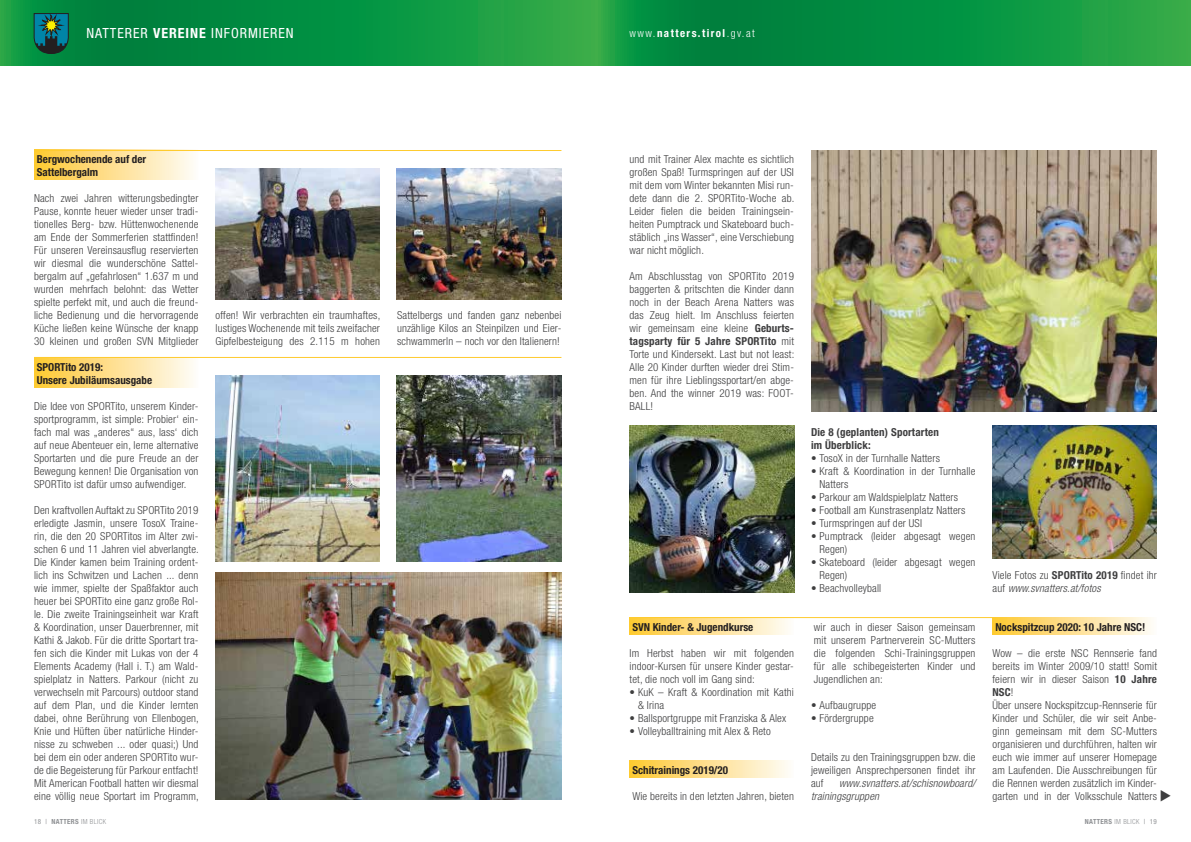
<style>
.page{position:relative;width:1191px;height:842px;background:#fff}
.page>*{position:absolute;margin:0;border:0;box-sizing:border-box;transform-origin:0 0}
.t1{font:condensed 14px "Helvetica Neue";letter-spacing:.07em;color:#fff}
.t2{font:300 condensed 11px/13px "Helvetica Neue";letter-spacing:.015em;color:#3e3e3f;text-align:justify}
.t3{font:700 condensed 11px/13px "Helvetica Neue";color:#231f20}
.t4{font:italic 300 condensed 11px/13px "Helvetica Neue";letter-spacing:.015em;color:#3e3e3f}
.t5{font:700 condensed 11px/13px "Helvetica Neue";letter-spacing:.015em;color:#3e3e3f}
.t6{font:700 condensed 11px "Helvetica Neue";letter-spacing:.13em;color:#fff}
.t7{font:700 condensed 7px "Helvetica Neue";letter-spacing:.05em;color:#8f9194}
.s1{font-weight:700}
.s2{font-weight:300}
.s3{font-style:italic}
.s4{font-weight:400}
</style>
<div class="page">
<svg style="left:0;top:0;width:595px;height:65px;background:#0d9342"></svg>
<svg style="left:595px;top:0;width:596px;height:65px;background:#0c9342"></svg>
<svg style="left:34px;top:13px;width:35px;height:41px"></svg>
<div style="left:34px;top:150px;width:164px;height:30px;background:linear-gradient(to right,#fec832,#fefbf7)"></div>
<hr style="left:34px;top:150px;width:527px;height:1px;background:#fecb2f">
<img style="left:397px;top:169px;width:164px;height:130px">
<div style="left:34px;top:358px;width:164px;height:30px;background:linear-gradient(to right,#fec832,#fefbf7)"></div>
<hr style="left:34px;top:357px;width:527px;height:1px;background:#fecb2f">
<img style="left:215px;top:169px;width:165px;height:130px">
<img style="left:215px;top:376px;width:165px;height:185px">
<img style="left:397px;top:376px;width:164px;height:185px">
<img style="left:629px;top:425px;width:165px;height:167px">
<img style="left:215px;top:573px;width:346px;height:226px">
<img style="left:992px;top:425px;width:165px;height:133px">
<img style="left:811px;top:150px;width:346px;height:261px">
<div style="left:629px;top:618px;width:165px;height:17px;background:linear-gradient(to right,#fec831,#fefbf9)"></div>
<div style="left:629px;top:761px;width:165px;height:17px;background:linear-gradient(to right,#fec831,#fefbf9)"></div>
<hr style="left:629px;top:617px;width:528px;height:1px;background:#fecb2f">
<div style="left:992px;top:618px;width:165px;height:17px;background:linear-gradient(to right,#fec831,#fefbf9)"></div>
<p class="t1" style="left:86px;top:25px;width:209px">NATTERER <span class="s1">VEREINE</span> INFORMIEREN</p>
<p class="t3" style="left:37px;top:152px;width:111px">Bergwochenende auf der<br>Sattelbergalm</p>
<p class="t2" style="left:34px;top:191px;width:166px">Nach zwei Jahren witterungsbedingter Pause, konnte heuer wieder unser tradi&shy;tionelles Berg- bzw. Hüttenwochenende am Ende der Sommerferien stattfinden!<br>Für unseren Vereinsausflug reservierten wir diesmal die wunderschöne Sattel&shy;bergalm auf „gefahrlosen“ 1.637 m und wurden mehrfach belohnt: das Wetter spielte perfekt mit, und auch die freund&shy;liche Bedienung und die hervorragende Küche ließen keine Wünsche der knapp 30 kleinen und großen SVN Mitglieder</p>
<p class="t3" style="left:37px;top:360px;width:117px">SPORTito 2019:<br>Unsere Jubiläumsausgabe</p>
<p class="t2" style="left:34px;top:399px;width:166px">Die Idee von SPORTito, unserem Kinder&shy;sportprogramm, ist simple: Probier‘ ein&shy;fach mal was „anderes“ aus, lass‘ dich auf neue Abenteuer ein, lerne alternative Sportarten und die pure Freude an der Bewegung kennen! Die Organisation von SPORTito ist dafür umso aufwendiger.</p>
<p class="t2" style="left:34px;top:503px;width:166px">Den kraftvollen Auftakt zu SPORTito 2019 erledigte Jasmin, unsere TosoX Traine&shy;rin, die den 20 SPORTitos im Alter zwi&shy;schen 6 und 11 Jahren viel abverlangte.<br>Die Kinder kamen beim Training ordent&shy;lich ins Schwitzen und Lachen ... denn wie immer, spielte der Spaßfaktor auch heuer bei SPORTito eine ganz große Rol&shy;le. Die zweite Trainingseinheit war Kraft &amp; Koordination, unser Dauerbrenner, mit Kathi &amp; Jakob. Für die dritte Sportart tra&shy;fen sich die Kinder mit Lukas von der 4<br>Elements Academy (Hall i. T.) am Wald&shy;spielplatz in Natters. Parkour (nicht zu verwechseln mit Parcours) outdoor stand auf dem Plan, und die Kinder lernten dabei, ohne Berührung von Ellenbogen, Knie und Hüften über natürliche Hinder&shy;nisse zu schweben ... oder quasi;) Und bei dem ein oder anderen SPORTito wur&shy;de die Begeisterung für Parkour entfacht!<br>Mit American Football hatten wir diesmal eine völlig neue Sportart im Programm,</p>
<p class="t2" style="left:215px;top:308px;width:166px">offen! Wir verbrachten ein traumhaftes, lustiges Wochenende mit teils zweifacher Gipfelbesteigung des 2.115 m hohen</p>
<p class="t2" style="left:397px;top:308px;width:166px">Sattelbergs und fanden ganz nebenbei unzählige Kilos an Steinpilzen und Eier&shy;schwammerln – noch vor den Italienern!</p>
<p class="t6" style="left:629px;top:26px;width:127px"><span class="s2">www.</span>natters.tirol<span class="s2">.gv.at</span></p>
<p class="t2" style="left:629px;top:152px;width:166px">und mit Trainer Alex machte es sichtlich großen Spaß! Turmspringen auf der USI mit dem vom Winter bekannten Misi run&shy;dete dann die 2. SPORTito-Woche ab.<br>Leider fielen die beiden Trainingsein&shy;heiten Pumptrack und Skateboard buch&shy;stäblich „ins Wasser“, eine Verschiebung war nicht möglich.</p>
<p class="t2" style="left:629px;top:269px;width:166px">Am Abschlusstag von SPORTito 2019 baggerten &amp; pritschten die Kinder dann noch in der Beach Arena Natters was das Zeug hielt. Im Anschluss feierten wir gemeinsam eine kleine <span class="s1">Geburts&shy;tagsparty für 5 Jahre SPORTito</span> mit Torte und Kindersekt. Last but not least:<br>Alle 20 Kinder durften wieder drei Stim&shy;men für ihre Lieblingssportart/en abge&shy;ben. And the winner 2019 was: FOOT-BALL!</p>
<p class="t3" style="left:632px;top:620px;width:122px">SVN Kinder- &amp; Jugendkurse</p>
<p class="t2" style="left:629px;top:646px;width:166px">Im Herbst haben wir mit folgenden indoor-Kursen für unsere Kinder gestar&shy;tet, die noch voll im Gang sind:</p>
<p class="t2" style="left:638px;top:685px;width:157px;text-indent:-9px">• KuK – Kraft &amp; Koordination mit Kathi &amp; Irina</p>
<p class="t2" style="left:629px;top:711px;width:158px">• Ballsportgruppe mit Franziska &amp; Alex</p>
<p class="t2" style="left:629px;top:724px;width:143px">• Volleyballtraining mit Alex &amp; Reto</p>
<p class="t3" style="left:632px;top:763px;width:97px">Schitrainings 2019/20</p>
<p class="t2" style="left:632px;top:789px;width:163px">Wie bereits in den letzten Jahren, bieten</p>
<p class="t5" style="left:811px;top:425px;width:129px">Die 8 (geplanten) Sportarten im Überblick:</p>
<p class="t2" style="left:811px;top:451px;width:130px">• TosoX in der Turnhalle Natters</p>
<p class="t2" style="left:819px;top:464px;width:157px;text-indent:-9px">• Kraft &amp; Koordination in der Turnhalle<br>Natters</p>
<p class="t2" style="left:811px;top:490px;width:149px">• Parkour am Waldspielplatz Natters</p>
<p class="t2" style="left:811px;top:503px;width:156px">• Football am Kunstrasenplatz Natters</p>
<p class="t2" style="left:811px;top:516px;width:113px">• Turmspringen auf der USI</p>
<p class="t2" style="left:819px;top:529px;width:157px;text-indent:-9px">• Pumptrack (leider abgesagt wegen<br>Regen)</p>
<p class="t2" style="left:819px;top:555px;width:157px;text-indent:-9px">• Skateboard (leider abgesagt wegen<br>Regen)</p>
<p class="t2" style="left:811px;top:581px;width:72px">• Beachvolleyball</p>
<p class="t2" style="left:814px;top:620px;width:163px">wir auch in dieser Saison gemeinsam mit unserem Partnerverein SC-Mutters die folgenden Schi-Trainingsgruppen für alle schibegeisterten Kinder und Jugendlichen an:</p>
<p class="t2" style="left:811px;top:698px;width:67px">• Aufbaugruppe</p>
<p class="t2" style="left:811px;top:711px;width:64px">• Fördergruppe</p>
<p class="t2" style="left:811px;top:750px;width:166px">Details zu den Trainingsgruppen bzw. die jeweiligen Ansprechpersonen findet ihr auf</p>
<p class="t4" style="left:811px;top:776px;width:166px;text-indent:28px">www.svnatters.at/schisnowboard/ trainingsgruppen</p>
<p class="t2" style="left:992px;top:568px;width:166px">Viele Fotos zu <span class="s1">SPORTito 2019</span> findet ihr auf <span class="s3">www.svnatters.at/fotos</span></p>
<p class="t3" style="left:995px;top:620px;width:151px">Nockspitzcup 2020: 10 Jahre NSC!</p>
<p class="t2" style="left:992px;top:646px;width:166px;text-align:left">Wow – die erste NSC Rennserie fand bereits im Winter 2009/10 statt! Somit feiern wir in dieser Saison <span class="s1">10 Jahre NSC</span>!<br>Über unsere Nockspitzcup-Rennserie für Kinder und Schüler, die wir seit Anbe&shy;ginn gemeinsam mit dem SC-Mutters organisieren und durchführen, halten wir euch wie immer auf unserer Homepage am Laufenden. Die Ausschreibungen für die Rennen werden zusätzlich im Kinder&shy;garten und in der Volksschule Natters</p>
<p class="t7" style="left:34px;top:817px;width:74px"><span class="s4">18 |</span> NATTERS <span class="s2">IM BLICK</span></p>
<p class="t7" style="left:1084px;top:817px;width:74px">NATTERS <span class="s2">IM BLICK</span> <span class="s4">| 19</span></p>
</div>
